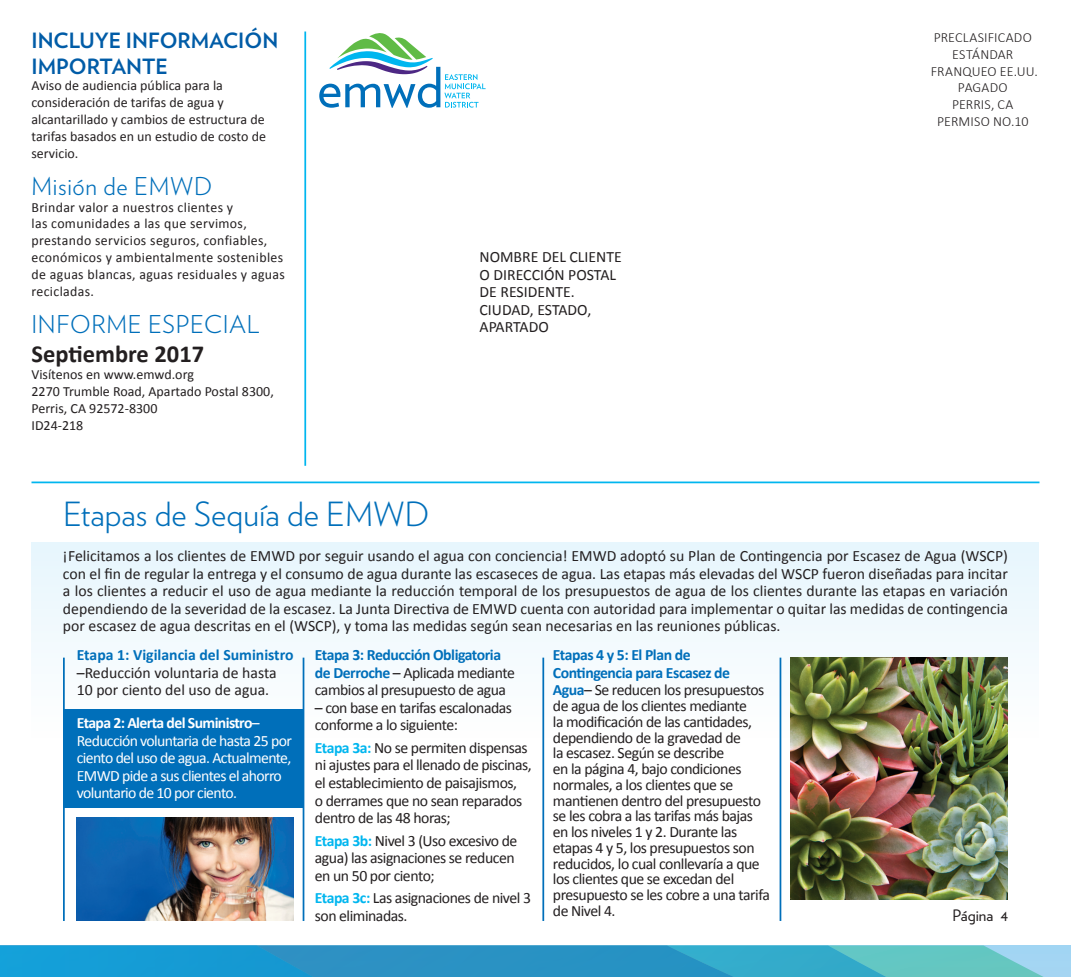
<style>
.page{position:relative;width:1071px;height:977px;background:#fff}
.page>*{position:absolute;margin:0;border:0;box-sizing:border-box;transform-origin:0 0}
.t1{font:300 33.25px "Verlag";color:#006fba}
.t2{font:300 24.5px "Verlag";letter-spacing:.025em;color:#006fba}
.t3{font:700 24.5px "Calibri";color:#231f20}
.t4{font:700 21px/25.2px "Verlag";color:#015ca7}
.t5{font:15.75px/17.5px "Calibri";letter-spacing:-.03em;color:#231f20}
.t6{font:15.75px/17.5px "Calibri";letter-spacing:-.04em;color:#fff}
.t7{font:15.75px/17.5px "Calibri";color:#231f20}
.t8{font:700 15.75px/17.5px "Calibri";letter-spacing:-.03em;color:#006fba}
.t9{font:700 15.75px "Calibri";color:#006fba}
.t10{font:15.75px "Verlag";color:#231f20}
.t11{font:14px/16.8px "Calibri";color:#231f20}
.t12{font:14px/16.8px "Calibri";letter-spacing:.025em;color:#231f20}
.t13{font:300 14px/16.8px "Calibri";letter-spacing:.005em;color:#231f20;text-align:center}
.s1{font-weight:700}
.s2{font-weight:700;color:#006fba}
.s3{font-weight:700;color:#00b6ef}
.s4{font-weight:400;color:#231f20}
</style>
<div class="page">
<div style="left:0;top:945px;width:1071px;height:31px;background:#a3d5f3"></div>
<svg style="left:0;top:945px;width:1041px;height:31px"></svg>
<hr style="left:304px;top:32px;width:2px;height:434px;background:#00b6ef">
<hr style="left:32px;top:481px;width:1008px;height:2px;background:#00b6ef">
<svg style="left:319px;top:33px;width:167px;height:75px"></svg>
<div style="left:32px;top:542px;width:1008px;height:196px;background:#f1f9fd"></div>
<div style="left:64px;top:709px;width:240px;height:98px;background:#006fba"></div>
<img style="left:77px;top:817px;width:217px;height:103px">
<img style="left:791px;top:657px;width:217px;height:243px">
<hr style="left:303px;top:657px;width:1px;height:264px;background:#006fba">
<hr style="left:63px;top:657px;width:2px;height:264px;background:#006fba">
<hr style="left:542px;top:657px;width:2px;height:264px;background:#006fba">
<hr style="left:780px;top:657px;width:1px;height:264px;background:#006fba">
<h3 class="t4" style="left:32px;top:27px;width:248px">INCLUYE INFORMACIÓN<br>IMPORTANTE</h3>
<p class="t11" style="left:32px;top:77px;width:236px">Aviso de audiencia pública para la consideración de tarifas de agua y alcantarillado y cambios de estructura de tarifas basados en un estudio de costo de servicio.</p>
<h2 class="t2" style="left:32px;top:168px;width:182px">Misión de EMWD</h2>
<p class="t12" style="left:32px;top:199px;width:255px">Brindar valor a nuestros clientes y<br>las comunidades a las que servimos, prestando servicios seguros, confiables, económicos y ambientalmente sostenibles de aguas blancas, aguas residuales y aguas recicladas.</p>
<h2 class="t2" style="left:32px;top:306px;width:229px">INFORME ESPECIAL</h2>
<h2 class="t3" style="left:32px;top:338px;width:174px">Septiembre 2017</h2>
<p class="t11" style="left:32px;top:366px;width:244px">Visítenos en www.emwd.org<br>2270 Trumble Road, Apartado Postal 8300,<br>Perris, CA 92572-8300<br>ID24-218</p>
<h1 class="t1" style="left:63px;top:489px;width:368px">Etapas de Sequía de EMWD</h1>
<p class="t7" style="left:480px;top:248px;width:144px">NOMBRE DEL CLIENTE<br>O DIRECCIÓN POSTAL<br>DE RESIDENTE.<br>CIUDAD, ESTADO,<br>APARTADO</p>
<p class="t13" style="left:931px;top:29px;width:109px">PRECLASIFICADO<br>ESTÁNDAR<br>FRANQUEO EE.UU.<br>PAGADO<br>PERRIS, CA<br>PERMISO NO.10</p>
<p class="t5" style="left:63px;top:547px;width:947px;text-align:justify">¡Felicitamos a los clientes de EMWD por seguir usando el agua con conciencia! EMWD adoptó su Plan de Contingencia por Escasez de Agua (WSCP) con el fin de regular la entrega y el consumo de agua durante las escaseces de agua. Las etapas más elevadas del WSCP fueron diseñadas para incitar a los clientes a reducir el uso de agua mediante la reducción temporal de los presupuestos de agua de los clientes durante las etapas en variación dependiendo de la severidad de la escasez. La Junta Directiva de EMWD cuenta con autoridad para implementar o quitar las medidas de contingencia por escasez de agua descritas en el (WSCP), y toma las medidas según sean necesarias en las reuniones públicas.</p>
<p class="t9" style="left:77px;top:645px;width:218px">Etapa 1: Vigilancia del Suministro</p>
<p class="t7" style="left:77px;top:664px;width:201px">–Reducción voluntaria de hasta<br>10 por ciento del uso de agua.</p>
<p class="t6" style="left:77px;top:714px;width:217px"><span class="s1">Etapa 2: Alerta del Suministro</span>– Reducción voluntaria de hasta 25 por ciento del uso de agua. Actualmente, EMWD pide a sus clientes el ahorro voluntario de 10 por ciento.</p>
<p class="t5" style="left:315px;top:646px;width:201px"><span class="s2">Etapa 3: Reducción Obligatoria de Derroche</span> – Aplicada mediante cambios al presupuesto de agua</p>
<p class="t5" style="left:315px;top:699px;width:199px">– con base en tarifas escalonadas conforme a lo siguiente:</p>
<p class="t5" style="left:315px;top:739px;width:218px"><span class="s3">Etapa 3a:</span> No se permiten dispensas ni ajustes para el llenado de piscinas, el establecimiento de paisajismos,<br>o derrames que no sean reparados dentro de las 48 horas;</p>
<p class="t5" style="left:315px;top:831px;width:204px"><span class="s3">Etapa 3b:</span> Nivel 3 (Uso excesivo de agua) las asignaciones se reducen en un 50 por ciento;</p>
<p class="t5" style="left:315px;top:889px;width:218px"><span class="s3">Etapa 3c:</span> Las asignaciones de nivel 3 son eliminadas.</p>
<p class="t8" style="left:553px;top:646px;width:213px">Etapas 4 y 5: El Plan de<br>Contingencia para Escasez de<br>Agua<span class="s4">– Se reducen los presupuestos</span></p>
<p class="t5" style="left:553px;top:698px;width:218px;line-height:15.8px">de agua de los clientes mediante<br>la modificación de las cantidades, dependiendo de la gravedad de<br>la escasez. Según se describe<br>en la página 4, bajo condiciones normales, a los clientes que se mantienen dentro del presupuesto se les cobra a las tarifas más bajas en los niveles 1 y 2. Durante las etapas 4 y 5, los presupuestos son reducidos, lo cual conllevaría a que los clientes que se excedan del presupuesto se les cobre a una tarifa de Nivel 4.</p>
<p class="t10" style="left:953px;top:903px;width:57px">Página 4</p>
</div>
